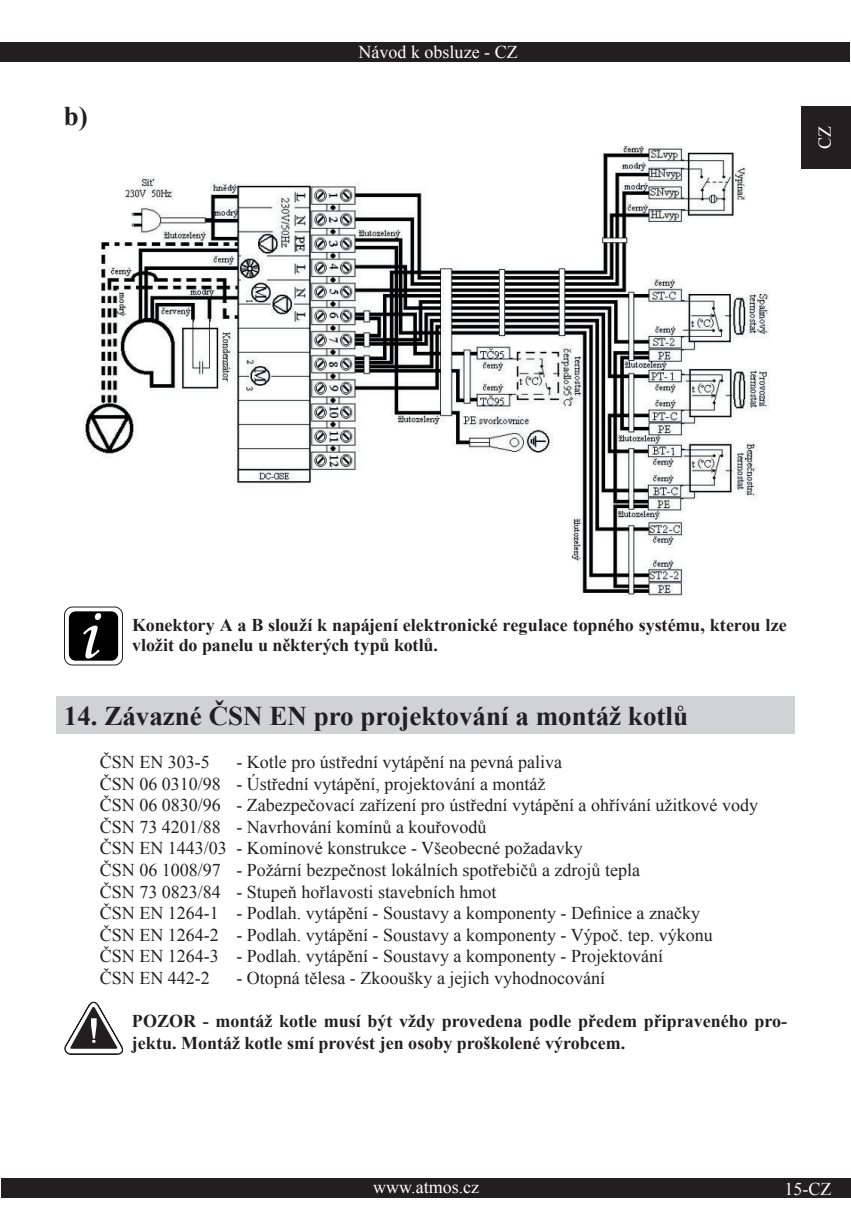
<style>
.page{position:relative;width:851px;height:1221px;background:#fff}
.page>*{position:absolute;margin:0;border:0;box-sizing:border-box;transform-origin:0 0}
.t1{font:700 27px "Times New Roman";color:#231f20}
.t2{font:18px/21.6px "Times New Roman";color:#231f20}
.t3{font:700 18px/20.2px "Times New Roman";color:#231f20}
.t4{font:18px "Times New Roman";color:#fff}
</style>
<div class="page">
<div style="left:0;top:43px;width:849px;height:19px;background:#231f20"></div>
<div style="left:801px;top:106px;width:49px;height:63px;background:#231f20"></div>
<div style="left:2px;top:1178px;width:848px;height:20px;background:#231f20"></div>
<div style="left:56px;top:696px;width:738px;height:38px;background:#d1d2d4"></div>
<img style="left:83px;top:146px;width:686px;height:451px">
<svg style="left:64px;top:1001px;width:59px;height:54px"></svg>
<svg style="left:64px;top:607px;width:58px;height:58px"></svg>
<div style="left:64px;top:606px;width:59px;height:59px;border:1px solid #231f20;border-radius:8px"></div>
<div style="left:69px;top:611px;width:49px;height:49px;background:#000;border-radius:7px"></div>
<svg style="left:83px;top:613px;width:18px;height:45px"></svg>
<h1 class="t1" style="left:64px;top:97px;width:26px">b)</h1>
<p class="t4" style="left:358px;top:40px;width:160px">Návod k obsluze - CZ</p>
<p class="t4" style="left:812px;top:149px;width:25px;rotate:-90deg">CZ</p>
<p class="t3" style="left:132px;top:614px;width:656px">Konektory A a B slouží k napájení elektronické regulace topného systému, kterou lze vložit do panelu u některých typů kotlů.</p>
<h1 class="t1" style="left:64px;top:697px;width:625px">14. Závazné ČSN EN pro projektování a montáž kotlů</h1>
<p class="t2" style="left:100px;top:750px;width:111px">ČSN EN 303-5</p>
<p class="t2" style="left:100px;top:750px;width:659px;text-indent:136px">- Kotle pro ústřední vytápění na pevná paliva<br>ČSN 06 0310/98 - Ústřední vytápění, projektování a montáž<br>ČSN 06 0830/96 - Zabezpečovací zařízení pro ústřední vytápění a ohřívání užitkové vody ČSN 73 4201/88 - Navrhování komínů a kouřovodů<br>ČSN EN 1443/03 - Komínové konstrukce - Všeobecné požadavky<br>ČSN 06 1008/97 - Požární bezpečnost lokálních spotřebičů a zdrojů tepla<br>ČSN 73 0823/84 - Stupeň hořlavosti stavebních hmot<br>ČSN EN 1264-1 - Podlah. vytápění - Soustavy a komponenty - Definice a značky<br>ČSN EN 1264-2 - Podlah. vytápění - Soustavy a komponenty - Výpoč. tep. výkonu<br>ČSN EN 1264-3 - Podlah. vytápění - Soustavy a komponenty - Projektování<br>ČSN EN 442-2</p>
<p class="t2" style="left:236px;top:966px;width:370px">- Otopná tělesa - Zkooušky a jejich vyhodnocování</p>
<p class="t3" style="left:132px;top:1009px;width:656px;line-height:21.6px">POZOR - montáž kotle musí být vždy provedena podle předem připraveného pro&shy;jektu. Montáž kotle smí provést jen osoby proškolené výrobcem.</p>
<p class="t4" style="left:373px;top:1174px;width:107px">www.atmos.cz</p>
<p class="t4" style="left:784px;top:1176px;width:48px">15-CZ</p>
</div>
